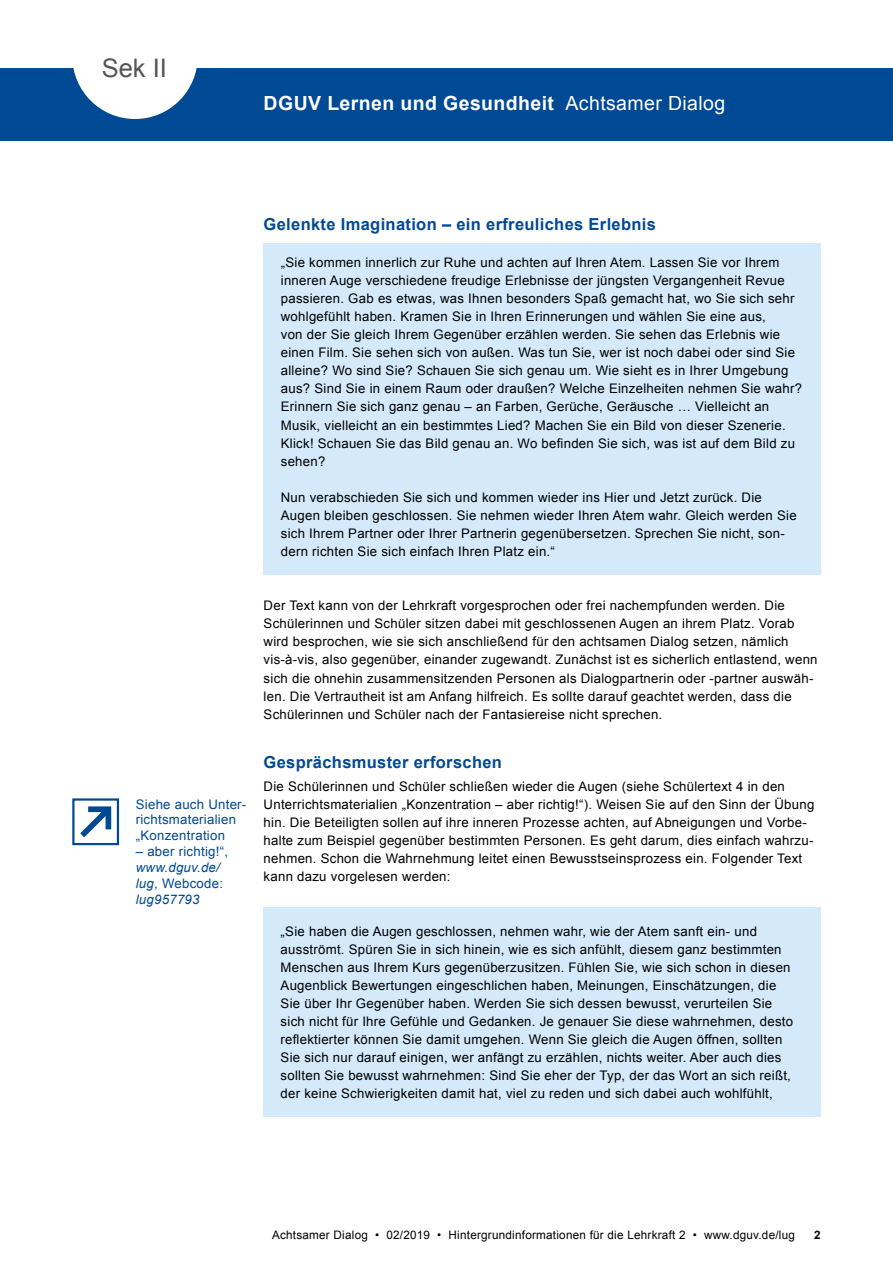
<style>
.page{position:relative;width:893px;height:1263px;background:#fff}
.page>*{position:absolute;margin:0;border:0;box-sizing:border-box;transform-origin:0 0}
.t1{font:25.5px "Arial";color:#555}
.t2{font:700 19.5px "Arial";letter-spacing:.02em;color:#fff}
.t3{font:19.5px "Arial";letter-spacing:.02em;color:#fff}
.t4{font:700 16.5px "Arial";letter-spacing:.02em;color:#004994}
.t5{font:13.2px/18px "Arial";letter-spacing:.02em;color:#000}
.t6{font:13.2px/15.9px "Arial";letter-spacing:.02em;color:#004994}
.t7{font:italic 13.2px/15.9px "Arial";letter-spacing:.02em;color:#004994}
.t8{font:11.7px "Arial";letter-spacing:.02em;color:#000}
.t9{font:700 11.7px "Arial";color:#000}
.s1{font-style:normal}
</style>
<div class="page">
<div style="left:0;top:68px;width:893px;height:72px;background:#004994"></div>
<svg style="left:73px;top:68px;width:124px;height:51px"></svg>
<div style="left:264px;top:243px;width:557px;height:331px;background:#d4eafa"></div>
<div style="left:72px;top:798px;width:47px;height:47px;border:2px solid #004a93"></div>
<svg style="left:80px;top:806px;width:31px;height:31px"></svg>
<div style="left:264px;top:907px;width:557px;height:209px;background:#d4eafa"></div>
<h1 class="t1" style="left:102px;top:51px;width:67px">Sek II</h1>
<h2 class="t2" style="left:264px;top:90px;width:292px">DGUV Lernen und Gesundheit</h2>
<h2 class="t3" style="left:566px;top:90px;width:161px">Achtsamer Dialog</h2>
<p class="t4" style="left:264px;top:213px;width:394px">Gelenkte Imagination – ein erfreuliches Erlebnis</p>
<p class="t5" style="left:281px;top:253px;width:523px">„Sie kommen innerlich zur Ruhe und achten auf Ihren Atem. Lassen Sie vor Ihrem inneren Auge verschiedene freudige Erlebnisse der jüngsten Vergangenheit Revue passieren. Gab es etwas, was Ihnen besonders Spaß gemacht hat, wo Sie sich sehr wohlgefühlt haben. Kramen Sie in Ihren Erinnerungen und wählen Sie eine aus,<br>von der Sie gleich Ihrem Gegenüber erzählen werden. Sie sehen das Erlebnis wie einen Film. Sie sehen sich von außen. Was tun Sie, wer ist noch dabei oder sind Sie alleine? Wo sind Sie? Schauen Sie sich genau um. Wie sieht es in Ihrer Umgebung aus? Sind Sie in einem Raum oder draußen? Welche Einzelheiten nehmen Sie wahr?<br>Erinnern Sie sich ganz genau – an Farben, Gerüche, Geräusche … Vielleicht an Musik, vielleicht an ein bestimmtes Lied? Machen Sie ein Bild von dieser Szenerie.<br>Klick! Schauen Sie das Bild genau an. Wo befinden Sie sich, was ist auf dem Bild zu sehen?</p>
<p class="t5" style="left:281px;top:488px;width:517px">Nun verabschieden Sie sich und kommen wieder ins Hier und Jetzt zurück. Die Augen bleiben geschlossen. Sie nehmen wieder Ihren Atem wahr. Gleich werden Sie sich Ihrem Partner oder Ihrer Partnerin gegenübersetzen. Sprechen Sie nicht, son&shy;dern richten Sie sich einfach Ihren Platz ein.“</p>
<p class="t6" style="left:136px;top:796px;width:112px">Siehe auch Unter&shy;richtsmaterialien „Konzentration</p>
<p class="t6" style="left:136px;top:844px;width:94px">– aber richtig!“,</p>
<p class="t7" style="left:136px;top:860px;width:89px">www.dguv.de/ lug<span class="s1">, Webcode: </span>lug957793</p>
<p class="t5" style="left:264px;top:597px;width:555px">Der Text kann von der Lehrkraft vorgesprochen oder frei nachempfunden werden. Die Schülerinnen und Schüler sitzen dabei mit geschlossenen Augen an ihrem Platz. Vorab wird besprochen, wie sie sich anschließend für den achtsamen Dialog setzen, nämlich vis-à-vis, also gegenüber, einander zugewandt. Zunächst ist es sicherlich entlastend, wenn sich die ohnehin zusammensitzenden Personen als Dialogpartnerin oder -partner auswäh&shy;len. Die Vertrautheit ist am Anfang hilfreich. Es sollte darauf geachtet werden, dass die Schülerinnen und Schüler nach der Fantasiereise nicht sprechen.</p>
<p class="t4" style="left:264px;top:751px;width:240px">Gesprächsmuster erforschen</p>
<p class="t5" style="left:264px;top:777px;width:552px">Die Schülerinnen und Schüler schließen wieder die Augen (siehe Schülertext 4 in den Unterrichtsmaterialien „Konzentration – aber richtig!“). Weisen Sie auf den Sinn der Übung hin. Die Beteiligten sollen auf ihre inneren Prozesse achten, auf Abneigungen und Vorbe&shy;halte zum Beispiel gegenüber bestimmten Personen. Es geht darum, dies einfach wahrzu&shy;nehmen. Schon die Wahrnehmung leitet einen Bewusstseinsprozess ein. Folgender Text kann dazu vorgelesen werden:</p>
<p class="t5" style="left:281px;top:922px;width:514px">„Sie haben die Augen geschlossen, nehmen wahr, wie der Atem sanft ein- und ausströmt. Spüren Sie in sich hinein, wie es sich anfühlt, diesem ganz bestimmten Menschen aus Ihrem Kurs gegenüberzusitzen. Fühlen Sie, wie sich schon in diesen Augenblick Bewertungen eingeschlichen haben, Meinungen, Einschätzungen, die Sie über Ihr Gegenüber haben. Werden Sie sich dessen bewusst, verurteilen Sie sich nicht für Ihre Gefühle und Gedanken. Je genauer Sie diese wahrnehmen, desto reflektierter können Sie damit umgehen. Wenn Sie gleich die Augen öffnen, sollten Sie sich nur darauf einigen, wer anfängt zu erzählen, nichts weiter. Aber auch dies sollten Sie bewusst wahrnehmen: Sind Sie eher der Typ, der das Wort an sich reißt, der keine Schwierigkeiten damit hat, viel zu reden und sich dabei auch wohlfühlt,</p>
<p class="t8" style="left:272px;top:1228px;width:524px">Achtsamer Dialog • 02/2019 • Hintergrundinformationen für die Lehrkraft 2 • www.dguv.de/lug</p>
<p class="t9" style="left:814px;top:1227px;width:8px">2</p>
</div>
